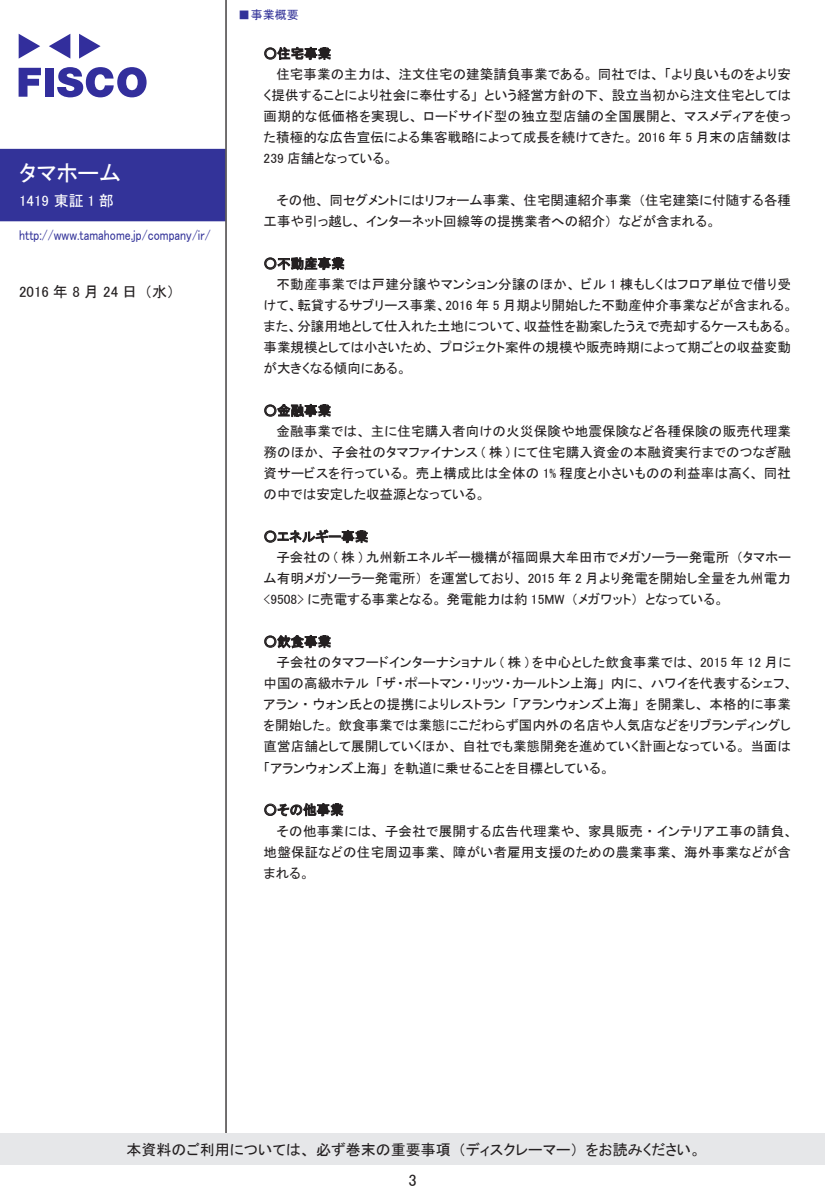
<style>
.page{position:relative;width:825px;height:1195px;background:#fff}
.page>*{position:absolute;margin:0;border:0;box-sizing:border-box;transform-origin:0 0}
.t1{font:22.5px "MS P Gothic";color:#fff}
.t2{font:16.5px "MS P Gothic";color:#231f20}
.t3{font:15px "MS P Gothic";color:#231f20}
.t4{font:15px "MS P Gothic";letter-spacing:.25em;color:#231f20}
.t5{font:15px "MS P Gothic";color:#fff}
.t6{font:14.25px "MS P Gothic";color:#339;scale:.84 1}
.本文{font:13.5px/21px "MS P Gothic";letter-spacing:.005em;color:#231f20}
.小タイトル_B{font:13.5px "MS P Gothic";color:#231f20}
.t7{font:12px "MS P Gothic";color:#339}
</style>
<div class="page">
<div style="left:0;top:149px;width:225px;height:72px;background:#339"></div>
<svg style="left:19px;top:68px;width:22px;height:29px"></svg>
<div style="left:45px;top:68px;width:9px;height:29px;background:#322e9c"></div>
<svg style="left:57px;top:67px;width:90px;height:30px"></svg>
<svg style="left:19px;top:34px;width:21px;height:25px"></svg>
<svg style="left:79px;top:34px;width:22px;height:25px"></svg>
<svg style="left:49px;top:34px;width:21px;height:25px"></svg>
<hr style="left:225px;top:0;width:2px;height:1133px;background:#231f20">
<div style="left:0;top:1133px;width:825px;height:32px;background:#e6e7e9"></div>
<svg style="left:264px;top:47px;width:67px;height:13px"></svg>
<svg style="left:264px;top:257px;width:80px;height:14px"></svg>
<svg style="left:264px;top:404px;width:67px;height:13px"></svg>
<svg style="left:264px;top:529px;width:104px;height:14px"></svg>
<svg style="left:264px;top:635px;width:67px;height:13px"></svg>
<svg style="left:264px;top:803px;width:79px;height:14px"></svg>
<h1 class="t1" style="left:19px;top:162px;width:103px">タマホーム</h1>
<p class="t5" style="left:19px;top:194px;width:96px">1419 東証 1 部</p>
<p class="t6" style="left:19px;top:228px;width:229px">http://www.tamahome j p. /company /i r/</p>
<p class="t4" style="left:19px;top:284px;width:119px">2016年8月24日</p>
<p class="t3" style="left:145px;top:284px;width:31px">水（ (</p>
<p class="t7" style="left:238px;top:9px;width:62px">■事業概要</p>
<p class="小タイトル_B" style="left:264px;top:47px;width:69px">○住宅事業</p>
<p class="本文" style="left:276px;top:64px;width:516px;text-align:right">住宅事業の主力は、注文住宅の建築請負事業である。同社では、「より良いものをより安という経営方針の下、設立当初から注文住宅としては</p>
<p class="本文" style="left:264px;top:85px;width:529px">く提供することにより社会に奉仕する」<br>画期的な低価格を実現し、ロードサイド型の独立型店舗の全国展開と、マスメディアを使った積極的な広告宣伝による集客戦略によって成長を続けてきた。 2016 年 5 月末の店舗数は239 店舗となっている。</p>
<p class="本文" style="left:638px;top:190px;width:154px">（住宅建築に付随する各種</p>
<p class="本文" style="left:619px;top:190px;width:99px;text-indent:-342px">その他、同セグメントにはリフォーム事業、住宅関連紹介事業<br>などが含まれる。</p>
<p class="本文" style="left:264px;top:211px;width:350px">工事や引っ越し、インターネット回線等の提携業者への紹介）</p>
<p class="小タイトル_B" style="left:264px;top:257px;width:82px">○不動産事業</p>
<p class="本文" style="left:264px;top:274px;width:531px;text-indent:13px">不動産事業では戸建分譲やマンション分譲のほか、ビル 1 棟もしくはフロア単位で借り受けて、転貸するサブリース事業、2016 年 5 月期より開始した不動産仲介事業などが含まれる。また、分譲用地として仕入れた土地について、収益性を勘案したうえで売却するケースもある。事業規模としては小さいため、プロジェクト案件の規模や販売時期によって期ごとの収益変動が大きくなる傾向にある。</p>
<p class="小タイトル_B" style="left:264px;top:404px;width:69px">○金融事業</p>
<p class="本文" style="left:264px;top:421px;width:529px;text-align:justify;text-indent:13px">金融事業では、主に住宅購入者向けの火災保険や地震保険など各種保険の販売代理業務のほか、子会社のタマファイナンス 株( ) にて住宅購入資金の本融資実行までのつなぎ融資サービスを行っている。売上構成比は全体の 1% 程度と小さいものの利益率は高く、同社の中では安定した収益源となっている。</p>
<p class="小タイトル_B" style="left:264px;top:530px;width:106px">○エネルギー事業</p>
<p class="本文" style="left:736px;top:547px;width:56px">（タマホー</p>
<p class="本文" style="left:429px;top:547px;width:363px;text-indent:-153px">子会社の 株( ) 九州新エネルギー機構が福岡県大牟田市でメガソーラー発電所<br>を運営しており、 2015 年 2 月より発電を開始し全量を九州電力</p>
<p class="本文" style="left:264px;top:568px;width:160px">ム有明メガソーラー発電所）</p>
<p class="本文" style="left:571px;top:589px;width:69px">（メガワット）</p>
<p class="本文" style="left:264px;top:589px;width:302px">&lt;9508&gt; に売電する事業となる。発電能力は約 15MW</p>
<p class="小タイトル_B" style="left:264px;top:635px;width:69px">○飲食事業</p>
<p class="本文" style="left:276px;top:652px;width:518px;text-align:right">子会社のタマフードインターナショナル 株( ) を中心とした飲食事業では、 2015 年 12 月に内に、ハワイを代表するシェフ、</p>
<p class="本文" style="left:645px;top:589px;width:80px">となっている。</p>
<p class="本文" style="left:376px;top:673px;width:230px">ザ「 ・ポートマン・リッツ・カールトン上海」</p>
<p class="本文" style="left:264px;top:673px;width:107px">中国の高級ホテル</p>
<p class="本文" style="left:513px;top:694px;width:128px">「アランウォンズ上海」</p>
<p class="本文" style="left:646px;top:694px;width:147px">を開業し、本格的に事業</p>
<p class="本文" style="left:264px;top:694px;width:244px">アラン・ウォン氏との提携によりレストラン</p>
<p class="本文" style="left:264px;top:715px;width:529px">を開始した。飲食事業では業態にこだわらず国内外の名店や人気店などをリブランディングし</p>
<p class="本文" style="left:264px;top:736px;width:529px">直営店舗として展開していくほか、自社でも業態開発を進めていく計画となっている。当面は</p>
<p class="本文" style="left:394px;top:757px;width:217px">を軌道に乗せることを目標としている。</p>
<p class="本文" style="left:264px;top:757px;width:125px">「アランウォンズ上海」</p>
<p class="小タイトル_B" style="left:264px;top:803px;width:81px">○その他事業</p>
<p class="本文" style="left:264px;top:820px;width:531px;text-indent:13px">その他事業には、子会社で展開する広告代理業や、家具販売・インテリア工事の請負、地盤保証などの住宅周辺事業、障がい者雇用支援のための農業事業、海外事業などが含まれる。</p>
<p class="t3" style="left:126px;top:1142px;width:326px">本資料のご利用については、必ず巻末の重要事項</p>
<p class="t2" style="left:408px;top:1172px;width:10px">3</p>
<p class="t3" style="left:458px;top:1142px;width:121px">（ディスクレーマー）</p>
<p class="t3" style="left:586px;top:1142px;width:117px">をお読みください。</p>
</div>
